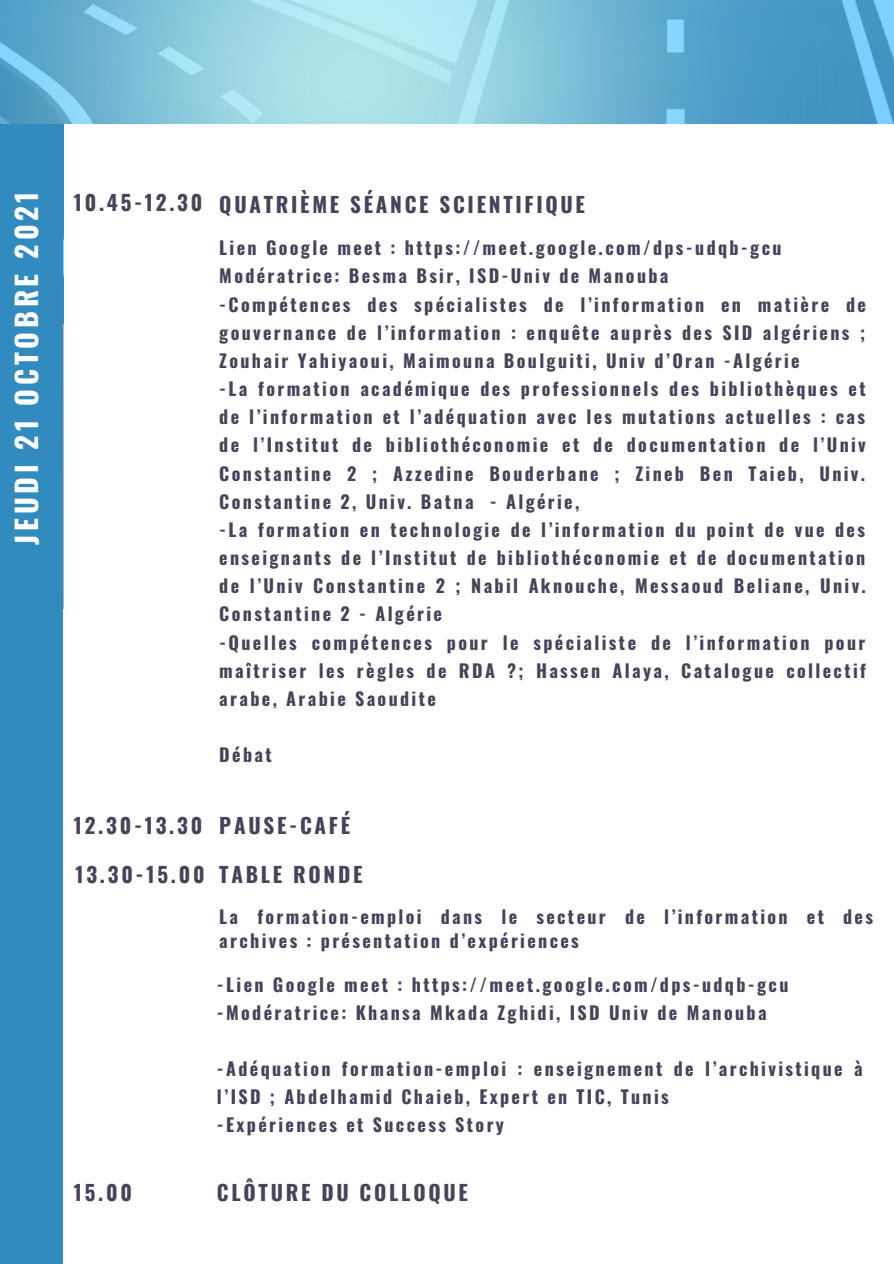
<style>
.page{position:relative;width:894px;height:1264px;background:#fff}
.page>*{position:absolute;margin:0;border:0;box-sizing:border-box;transform-origin:0 0}
.t1{font:700 28.65px "Oswald";letter-spacing:.13em;color:#fff}
.t2{font:700 21px "Oswald";letter-spacing:.13em;color:#45445a}
.t3{font:700 18px/28.2px "Oswald";letter-spacing:.13em;color:#45445a;text-align:justify}
</style>
<div class="page">
<img style="left:0;top:0;width:893px;height:124px">
<div style="left:0;top:124px;width:63px;height:1139px;background:#318bbf"></div>
<p class="t1" style="left:4px;top:544px;width:355px;rotate:-90deg">JEUDI 21 OCTOBRE 2021</p>
<p class="t2" style="left:74px;top:186px;width:130px">10.45-12.30</p>
<p class="t2" style="left:219px;top:187px;width:367px">QUATRIÈME SÉANCE SCIENTIFIQUE</p>
<p class="t3" style="left:219px;top:233px;width:563px">Lien Google meet : https://meet.google.com/dps-udqb-gcu</p>
<p class="t3" style="left:219px;top:261px;width:450px">Modératrice: Besma Bsir, ISD-Univ de Manouba</p>
<p class="t3" style="left:219px;top:289px;width:648px">-Compétences des spécialistes de l’information en matière de gouvernance de l’information : enquête auprès des SID algériens ; Zouhair Yahiyaoui, Maimouna Boulguiti, Univ d’Oran -Algérie</p>
<p class="t3" style="left:219px;top:374px;width:648px">-La formation académique des professionnels des bibliothèques et de l’information et l’adéquation avec les mutations actuelles : cas de l’Institut de bibliothéconomie et de documentation de l’Univ Constantine 2 ; Azzedine Bouderbane ; Zineb Ben Taieb, Univ.<br>Constantine 2, Univ. Batna - Algérie,</p>
<p class="t3" style="left:219px;top:514px;width:648px">-La formation en technologie de l’information du point de vue des enseignants de l’Institut de bibliothéconomie et de documentation de l’Univ Constantine 2 ; Nabil Aknouche, Messaoud Beliane, Univ.<br>Constantine 2 - Algérie</p>
<p class="t3" style="left:219px;top:627px;width:648px">-Quelles compétences pour le spécialiste de l’information pour maîtriser les règles de RDA ?; Hassen Alaya, Catalogue collectif arabe, Arabie Saoudite</p>
<p class="t3" style="left:219px;top:740px;width:54px">Débat</p>
<p class="t2" style="left:74px;top:809px;width:130px">12.30-13.30</p>
<p class="t2" style="left:75px;top:858px;width:130px">13.30-15.00</p>
<p class="t2" style="left:219px;top:809px;width:132px">PAUSE-CAFÉ</p>
<p class="t2" style="left:219px;top:857px;width:145px">TABLE RONDE</p>
<p class="t3" style="left:219px;top:904px;width:655px;line-height:23.7px">La formation-emploi dans le secteur de l’information et des archives : présentation d’expériences</p>
<p class="t3" style="left:217px;top:969px;width:573px">-Lien Google meet : https://meet.google.com/dps-udqb-gcu</p>
<p class="t3" style="left:217px;top:997px;width:551px">-Modératrice: Khansa Mkada Zghidi, ISD Univ de Manouba</p>
<p class="t3" style="left:217px;top:1053px;width:647px">-Adéquation formation-emploi : enseignement de l’archivistique à l’ISD ; Abdelhamid Chaieb, Expert en TIC, Tunis</p>
<p class="t3" style="left:217px;top:1110px;width:288px">-Expériences et Success Story</p>
<p class="t2" style="left:74px;top:1175px;width:60px">15.00</p>
<p class="t2" style="left:217px;top:1175px;width:252px">CLÔTURE DU COLLOQUE</p>
</div>
